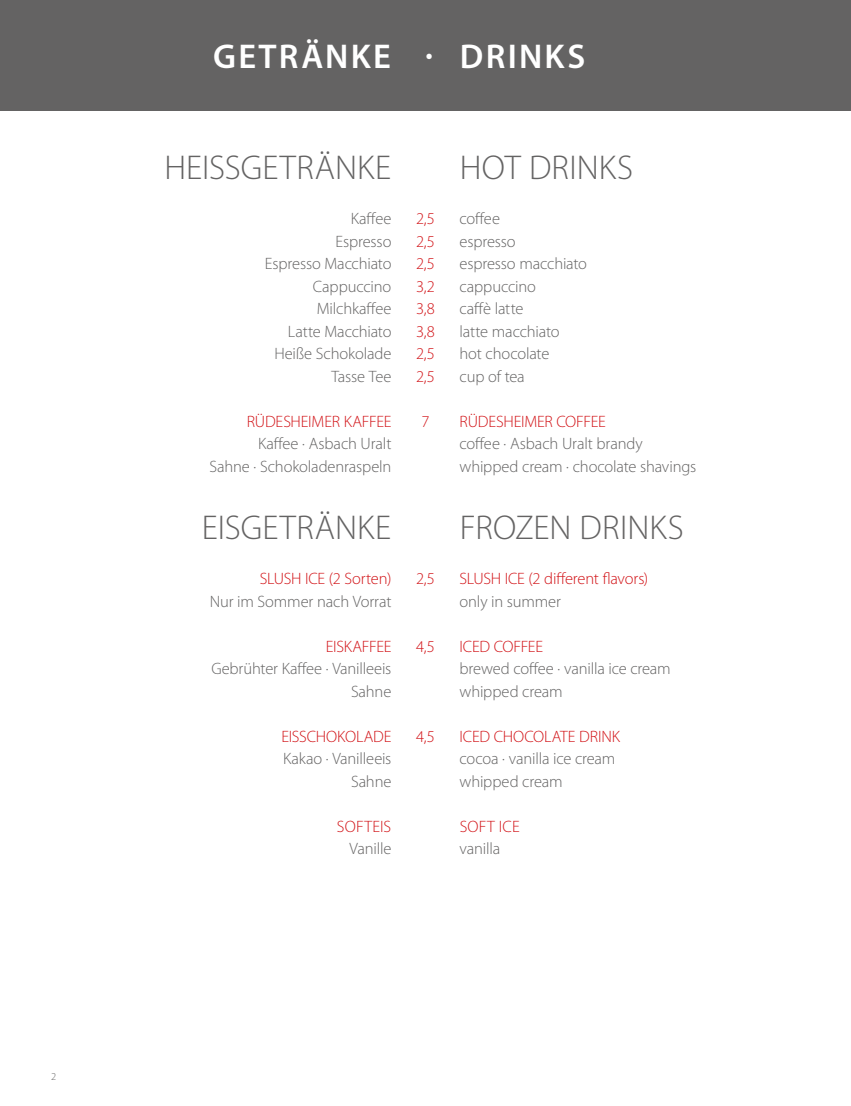
<style>
.page{position:relative;width:851px;height:1106px;background:#fff}
.page>*{position:absolute;margin:0;border:0;box-sizing:border-box;transform-origin:0 0}
.t1{font:300 34.5px "Myriad Pro";letter-spacing:.005em;color:#646363}
.t2{font:600 34.5px "Myriad Pro";letter-spacing:.065em;color:#fff}
.t3{font:300 16.5px/22.5px "Myriad Pro";letter-spacing:-.01em;color:#646363;text-align:right}
.t4{font:300 16.5px/22.5px "Myriad Pro";letter-spacing:-.01em;color:#d21418;text-align:justify}
.t5{font:300 16.5px "Myriad Pro";letter-spacing:.015em;color:#d21418}
.t6{font:300 10.5px "Myriad Pro";color:#646363}
</style>
<div class="page">
<div style="left:0;top:0;width:850px;height:111px;background:#646363"></div>
<p class="t6" style="left:51px;top:1070px;width:7px">2</p>
<h1 class="t2" style="left:213px;top:37px;width:374px">GETRÄNKE · DRINKS</h1>
<h1 class="t1" style="left:164px;top:148px;width:228px">HEISSGETRÄNKE</h1>
<p class="t3" style="left:265px;top:207px;width:128px">Kaffee<br>Espresso<br>Espresso Macchiato<br>Cappuccino<br>Milchkaffee<br>Latte Macchiato<br>Heiße Schokolade<br>Tasse Tee</p>
<p class="t4" style="left:247px;top:410px;width:146px">RÜDESHEIMER KAFFEE</p>
<p class="t3" style="left:209px;top:433px;width:183px">Kaffee · Asbach Uralt<br>Sahne · Schokoladenraspeln</p>
<h1 class="t1" style="left:202px;top:508px;width:191px">EISGETRÄNKE</h1>
<p class="t4" style="left:260px;top:567px;width:133px">SLUSH ICE (2 Sorten)</p>
<p class="t3" style="left:210px;top:590px;width:183px">Nur im Sommer nach Vorrat</p>
<p class="t4" style="left:326px;top:635px;width:67px">EISKAFFEE</p>
<p class="t3" style="left:211px;top:657px;width:182px">Gebrühter Kaffee · Vanilleeis<br>Sahne</p>
<p class="t4" style="left:281px;top:725px;width:111px">EISSCHOKOLADE</p>
<p class="t3" style="left:283px;top:747px;width:110px">Kakao · Vanilleeis<br>Sahne</p>
<p class="t5" style="left:337px;top:817px;width:56px">SOFTEIS</p>
<p class="t3" style="left:349px;top:837px;width:43px">Vanille</p>
<p class="t4" style="left:416px;top:207px;width:20px">2,5<br>2,5<br>2,5<br>3,2<br>3,8<br>3,8<br>2,5<br>2,5</p>
<p class="t4" style="left:421px;top:410px;width:10px">7</p>
<p class="t4" style="left:416px;top:568px;width:20px">2,5</p>
<p class="t4" style="left:416px;top:635px;width:20px">4,5</p>
<p class="t4" style="left:416px;top:725px;width:20px">4,5</p>
<h1 class="t1" style="left:460px;top:148px;width:175px">HOT DRINKS</h1>
<p class="t3" style="left:459px;top:207px;width:129px;text-align:left">coffee<br>espresso<br>espresso macchiato cappuccino<br>caffè latte<br>latte macchiato<br>hot chocolate<br>cup of tea</p>
<p class="t4" style="left:459px;top:410px;width:148px">RÜDESHEIMER COFFEE</p>
<p class="t3" style="left:459px;top:433px;width:238px;text-align:left">coffee · Asbach Uralt brandy whipped cream · chocolate shavings</p>
<h1 class="t1" style="left:460px;top:508px;width:225px">FROZEN DRINKS</h1>
<p class="t4" style="left:459px;top:567px;width:190px">SLUSH ICE (2 different flavors)</p>
<p class="t3" style="left:459px;top:590px;width:103px">only in summer</p>
<p class="t4" style="left:459px;top:635px;width:85px">ICED COFFEE</p>
<p class="t3" style="left:459px;top:657px;width:213px;text-align:left">brewed coffee · vanilla ice cream whipped cream</p>
<p class="t4" style="left:459px;top:725px;width:162px">ICED CHOCOLATE DRINK</p>
<p class="t3" style="left:459px;top:747px;width:157px;text-align:left">cocoa · vanilla ice cream whipped cream</p>
<p class="t4" style="left:459px;top:815px;width:61px">SOFT ICE</p>
<p class="t3" style="left:459px;top:837px;width:42px">vanilla</p>
</div>
